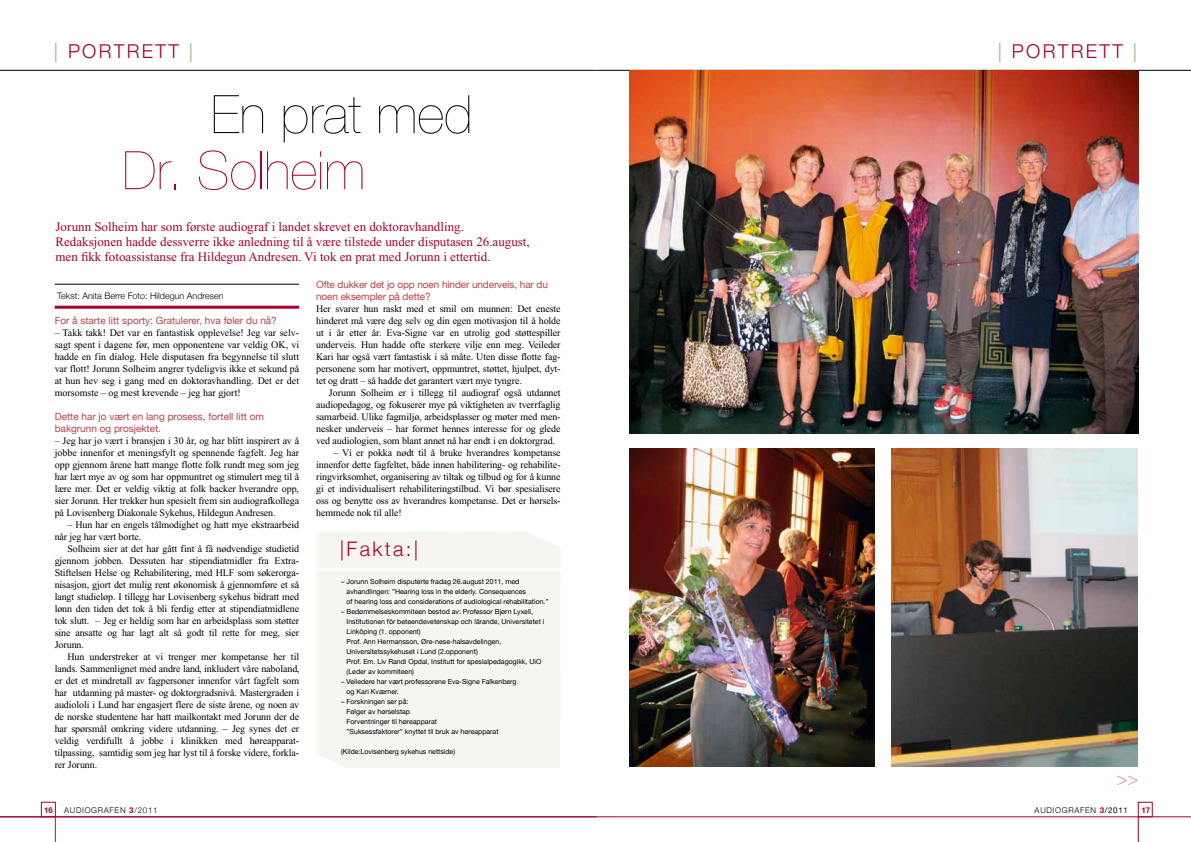
<style>
.page{position:relative;width:1191px;height:842px;background:#fff}
.page>*{position:absolute;margin:0;border:0;box-sizing:border-box;transform-origin:0 0}
.t1{font:200 53.1px "Helvetica Neue";color:#a8002b}
.t2{font:200 53.1px "Helvetica Neue";color:#000}
.t3{font:300 20px "Helvetica Neue";color:#a8002b}
.t4{font:300 19.1px "Helvetica Neue";letter-spacing:.12em;color:#a8002b}
.t5{font:200 18px "Helvetica Neue";color:#a8002b}
.t6{font:13px/15px "Times New Roman";color:#a8002b}
.t7{font:10px/12px "Times New Roman";letter-spacing:-.01em;color:#000;text-align:justify}
.t8{font:10px/12px "Helvetica Neue";color:#b94149}
.t9{font:300 9px "Helvetica Neue";color:#000}
.t10{font:300 8px "Helvetica Neue";color:#000}
.t11{font:8px "Helvetica Neue";color:#000}
.t12{font:700 8px "Helvetica Neue";color:#a8002b}
.t13{font:7px/10px "Helvetica Neue";color:#000}
.s1{color:#aaa47e}
.s2{font-weight:700;color:#a8002b}
.s3{font-weight:300}
</style>
<div class="page">
<div style="left:1138px;top:802px;width:14px;height:15px;border:1px solid #a8002b"></div>
<hr style="left:597px;top:817px;width:594px;height:1px;background:#a8002b">
<svg style="left:1138px;top:817px;width:1px;height:25px"></svg>
<hr style="left:595px;top:70px;width:596px;height:1px;background:#000">
<div style="left:41px;top:802px;width:14px;height:15px;border:1px solid #a8002b"></div>
<hr style="left:0;top:817px;width:597px;height:1px;background:#a8002b">
<svg style="left:55px;top:817px;width:1px;height:25px"></svg>
<hr style="left:0;top:70px;width:595px;height:1px;background:#000">
<hr style="left:55px;top:284px;width:244px;height:1px;background:#000">
<hr style="left:55px;top:306px;width:244px;height:3px;background:#a8002b">
<div style="left:317px;top:532px;width:243px;height:236px;background:#f6f5f1"></div>
<hr style="left:317px;top:568px;width:244px;height:2px;background:#fff">
<img style="left:630px;top:448px;width:244px;height:319px">
<img style="left:891px;top:448px;width:246px;height:319px">
<img style="left:629px;top:71px;width:509px;height:363px">
<h3 class="t4" style="left:54px;top:40px;width:141px"><span class="s1">|</span> PORTRETT <span class="s1">|</span></h3>
<h3 class="t4" style="left:997px;top:40px;width:141px"><span class="s1">|</span> PORTRETT <span class="s1">|</span></h3>
<h1 class="t2" style="left:211px;top:84px;width:263px">En prat med</h1>
<h1 class="t1" style="left:122px;top:140px;width:244px">Dr. Solheim</h1>
<p class="t6" style="left:56px;top:219px;width:476px">Jorunn Solheim har som første audiograf i landet skrevet en doktoravhandling.<br>Redaksjonen hadde dessverre ikke anledning til å være tilstede under disputasen 26.august, men fikk fotoassistanse fra Hildegun Andresen. Vi tok en prat med Jorunn i ettertid.</p>
<p class="t9" style="left:57px;top:290px;width:168px">Tekst: Anita Berre Foto: Hildegun Andresen</p>
<p class="t8" style="left:55px;top:314px;width:224px">For å starte litt sporty: Gratulerer, hva føler du nå?</p>
<p class="t7" style="left:55px;top:327px;width:246px">– Takk takk! Det var en fantastisk opplevelse! Jeg var selv&shy;sagt spent i dagene før, men opponentene var veldig OK, vi hadde en fin dialog. Hele disputasen fra begynnelse til slutt var flott! Jorunn Solheim angrer tydeligvis ikke et sekund på at hun hev seg i gang med en doktoravhandling. Det er det morsomste – og mest krevende – jeg har gjort!</p>
<p class="t8" style="left:55px;top:410px;width:211px">Dette har jo vært en lang prosess, fortell litt om bakgrunn og prosjektet.</p>
<p class="t7" style="left:55px;top:435px;width:246px">– Jeg har jo vært i bransjen i 30 år, og har blitt inspirert av å jobbe innenfor et meningsfylt og spennende fagfelt. Jeg har opp gjennom årene hatt mange flotte folk rundt meg som jeg har lært mye av og som har oppmuntret og stimulert meg til å lære mer. Det er veldig viktig at folk backer hverandre opp, sier Jorunn. Her trekker hun spesielt frem sin audiografkollega på Lovisenberg Diakonale Sykehus, Hildegun Andresen.</p>
<p class="t7" style="left:55px;top:519px;width:246px;text-indent:13px">– Hun har en engels tålmodighet og hatt mye ekstraarbeid når jeg har vært borte.</p>
<p class="t7" style="left:55px;top:543px;width:246px;text-indent:13px">Solheim sier at det har gått fint å få nødvendige studietid gjennom jobben. Dessuten har stipendiatmidler fra Extra-Stiftelsen Helse og Rehabilitering, med HLF som søkerorga&shy;nisasjon, gjort det mulig rent økonomisk å gjennomføre et så langt studieløp. I tillegg har Lovisenberg sykehus bidratt med lønn den tiden det tok å bli ferdig etter at stipendiatmidlene tok slutt. – Jeg er heldig som har en arbeidsplass som støtter sine ansatte og har lagt alt så godt til rette for meg, sier Jorunn.</p>
<p class="t7" style="left:55px;top:651px;width:246px;text-indent:13px">Hun understreker at vi trenger mer kompetanse her til lands. Sammenlignet med andre land, inkludert våre naboland, er det et mindretall av fagpersoner innenfor vårt fagfelt som har utdanning på master- og doktorgradsnivå. Mastergraden i audiololi i Lund har engasjert flere de siste årene, og noen av de norske studentene har hatt mailkontakt med Jorunn der de har spørsmål omkring videre utdanning. – Jeg synes det er veldig verdifullt å jobbe i klinikken med høreapparat&shy;tilpassing, samtidig som jeg har lyst til å forske videre, forkla&shy;rer Jorunn.</p>
<p class="t8" style="left:316px;top:278px;width:233px">Ofte dukker det jo opp noen hinder underveis, har du noen eksempler på dette?</p>
<p class="t7" style="left:316px;top:303px;width:246px">Her svarer hun raskt med et smil om munnen: Det eneste hinderet må være deg selv og din egen motivasjon til å holde ut i år etter år. Eva-Signe var en utrolig god støttespiller underveis. Hun hadde ofte sterkere vilje enn meg. Veileder Kari har også vært fantastisk i så måte. Uten disse flotte fag&shy;personene som har motivert, oppmuntret, støttet, hjulpet, dyt&shy;tet og dratt – så hadde det garantert vært mye tyngre.</p>
<p class="t7" style="left:316px;top:387px;width:246px;text-indent:13px">Jorunn Solheim er i tillegg til audiograf også utdannet audiopedagog, og fokuserer mye på viktigheten av tverrfaglig samarbeid. Ulike fagmiljø, arbeidsplasser og møter med men&shy;nesker underveis – har formet hennes interesse for og glede ved audiologien, som blant annet nå har endt i en doktorgrad.</p>
<p class="t7" style="left:316px;top:447px;width:246px;text-indent:17px">– Vi er pokka nødt til å bruke hverandres kompetanse innenfor dette fagfeltet, både innen habilitering- og rehabilite&shy;ringvirksomhet, organisering av tiltak og tilbud og for å kunne gi et individualisert rehabiliteringstilbud. Vi bør spesialisere oss og benytte oss av hverandres kompetanse. Det er hørsels&shy;hemmede nok til alle!</p>
<h2 class="t3" style="left:340px;top:537px;width:80px">|Fakta:|</h2>
<p class="t13" style="left:346px;top:576px;width:203px;text-indent:-5px">– Jorunn Solheim disputerte fradag 26.august 2011, med avhandlingen: ”Hearing loss in the elderly. Consequences<br>of hearing loss and considerations of audiological rehabilitation.”</p>
<p class="t13" style="left:346px;top:606px;width:199px;text-indent:-5px">– Bedømmelseskommiteen bestod av: Professor Bjørn Lyxell,<br>I nstitutionen för beteendevetenskap och lärande, Universitetet i Linköping (1. opponent)<br>Prof. Ann Hermansson, Øre-nese-halsavdelingen, Universitetssykehuset i Lund (2.opponent)<br>Prof. Em. Liv Randi Opdal, I nstitutt for spesialpedagogikk, UiO (Leder av kommiteen)</p>
<p class="t13" style="left:346px;top:676px;width:171px;text-indent:-5px">– Veiledere har vært professorene Eva-Signe Falkenberg og Kari Kværner.</p>
<p class="t13" style="left:346px;top:696px;width:153px;text-indent:-5px">– Forskningen ser på:<br>Følger av hørselstap<br>Forventninger til høreapparat<br>”Suksessfaktorer” knyttet til bruk av høreapparat</p>
<p class="t13" style="left:341px;top:746px;width:116px">(Kilde:Lovisenberg sykehus nettside)</p>
<h3 class="t5" style="left:1116px;top:768px;width:23px">&gt;&gt;</h3>
<p class="t12" style="left:44px;top:805px;width:10px">16</p>
<p class="t10" style="left:64px;top:805px;width:7px">AUDIOGRAFE</p>
<p class="t10" style="left:120px;top:805px;width:39px">N <span class="s2">3</span>/2011</p>
<p class="t10" style="left:1034px;top:805px;width:7px">AUDIOGRAFE</p>
<p class="t11" style="left:1090px;top:805px;width:39px"><span class="s3">N</span> <span class="s2">3</span>/2011</p>
<p class="t12" style="left:1141px;top:805px;width:10px">17</p>
</div>
